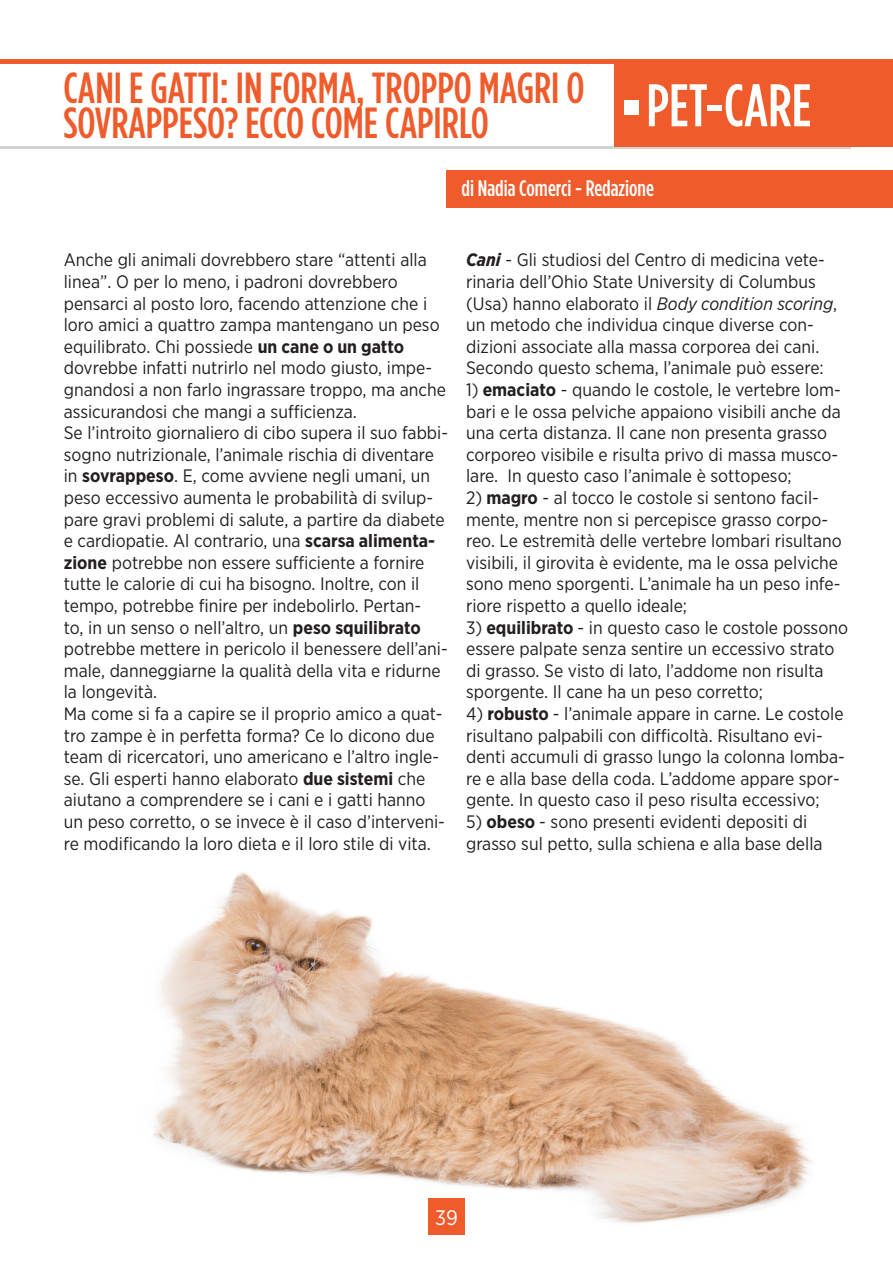
<style>
.page{position:relative;width:893px;height:1263px;background:#fff}
.page>*{position:absolute;margin:0;border:0;box-sizing:border-box;transform-origin:0 0}
.t1{font:500 60px "Gotham Condensed";color:#fff}
.t2{font:500 43.5px/34.5px "Gotham Condensed";color:#ef5b2b}
.t3{font:500 22.5px "Gotham Condensed";color:#fff}
.t4{font:21px "Gotham Narrow";color:#fff}
.t5{font:18px/21.6px "Gotham Narrow";color:#231f20}
.s1{font-weight:700}
.s2{font-weight:700;font-style:italic}
.s3{font-style:italic}
</style>
<div class="page">
<hr style="left:0;top:59px;width:630px;height:4px;background:#ef5b2b">
<hr style="left:0;top:146px;width:850px;height:3px;background:#d1d2d4">
<div style="left:615px;top:59px;width:278px;height:87px;background:#ef5b2b"></div>
<div style="left:446px;top:170px;width:447px;height:37px;background:#ef5b2b"></div>
<div style="left:624px;top:100px;width:15px;height:14px;background:#fff"></div>
<img style="left:153px;top:872px;width:659px;height:351px">
<div style="left:428px;top:1198px;width:37px;height:37px;background:#ef5b2b"></div>
<h2 class="t2" style="left:63px;top:70px;width:523px">CANI E GATTI: IN FORMA, TROPPO MAGRI O<br>SOVRAPPESO? ECCO COME CAPIRLO</h2>
<h1 class="t1" style="left:646px;top:72px;width:167px">PET-CARE</h1>
<p class="t3" style="left:462px;top:176px;width:194px">di Nadia Comerci - Redazione</p>
<p class="t5" style="left:64px;top:249px;width:386px">Anche gli animali dovrebbero stare “attenti alla linea”. O per lo meno, i padroni dovrebbero pensarci al posto loro, facendo attenzione che i loro amici a quattro zampa mantengano un peso equilibrato. Chi possiede <span class="s1">un cane o un gatto </span>dovrebbe infatti nutrirlo nel modo giusto, impe&shy;gnandosi a non farlo ingrassare troppo, ma anche assicurandosi che mangi a sufficienza.<br>Se l’introito giornaliero di cibo supera il suo fabbi&shy;sogno nutrizionale, l’animale rischia di diventare in <span class="s1">sovrappeso</span>. E, come avviene negli umani, un peso eccessivo aumenta le probabilità di svilup&shy;pare gravi problemi di salute, a partire da diabete e cardiopatie. Al contrario, una <span class="s1">scarsa alimenta&shy;zione</span> potrebbe non essere sufficiente a fornire tutte le calorie di cui ha bisogno. Inoltre, con il tempo, potrebbe finire per indebolirlo. Pertan-<br>to, in un senso o nell’altro, un <span class="s1">peso squilibrato </span>potrebbe mettere in pericolo il benessere dell’ani&shy;male, danneggiarne la qualità della vita e ridurne la longevità.<br>Ma come si fa a capire se il proprio amico a quat&shy;tro zampe è in perfetta forma? Ce lo dicono due team di ricercatori, uno americano e l’altro ingle&shy;se. Gli esperti hanno elaborato <span class="s1">due sistemi</span> che aiutano a comprendere se i cani e i gatti hanno un peso corretto, o se invece è il caso d’interveni&shy;re modificando la loro dieta e il loro stile di vita.</p>
<p class="t5" style="left:466px;top:249px;width:373px"><span class="s2">Cani</span> - Gli studiosi del Centro di medicina vete&shy;rinaria dell’Ohio State University di Columbus (Usa) hanno elaborato il <span class="s3">Body condition scoring</span>, un metodo che individua cinque diverse con&shy;dizioni associate alla massa corporea dei cani.<br>Secondo questo schema, l’animale può essere:</p>
<p class="t5" style="left:466px;top:378px;width:376px">1) <span class="s1">emaciato</span> - quando le costole, le vertebre lom&shy;bari e le ossa pelviche appaiono visibili anche da una certa distanza. Il cane non presenta grasso corporeo visibile e risulta privo di massa musco&shy;lare. In questo caso l’animale è sottopeso;</p>
<p class="t5" style="left:466px;top:486px;width:377px">2) <span class="s1">magro</span> - al tocco le costole si sentono facil&shy;mente, mentre non si percepisce grasso corpo&shy;reo. Le estremità delle vertebre lombari risultano visibili, il girovita è evidente, ma le ossa pelviche sono meno sporgenti. L’animale ha un peso infe&shy;riore rispetto a quello ideale;</p>
<p class="t5" style="left:466px;top:616px;width:383px">3) <span class="s1">equilibrato</span> - in questo caso le costole possono essere palpate senza sentire un eccessivo strato di grasso. Se visto di lato, l’addome non risulta sporgente. Il cane ha un peso corretto;</p>
<p class="t5" style="left:466px;top:702px;width:380px">4) <span class="s1">robusto</span> - l’animale appare in carne. Le costole risultano palpabili con difficoltà. Risultano evi&shy;denti accumuli di grasso lungo la colonna lomba&shy;re e alla base della coda. L’addome appare spor&shy;gente. In questo caso il peso risulta eccessivo;</p>
<p class="t5" style="left:466px;top:810px;width:358px">5) <span class="s1">obeso</span> - sono presenti evidenti depositi di grasso sul petto, sulla schiena e alla base della</p>
<p class="t4" style="left:435px;top:1205px;width:24px">39</p>
</div>
